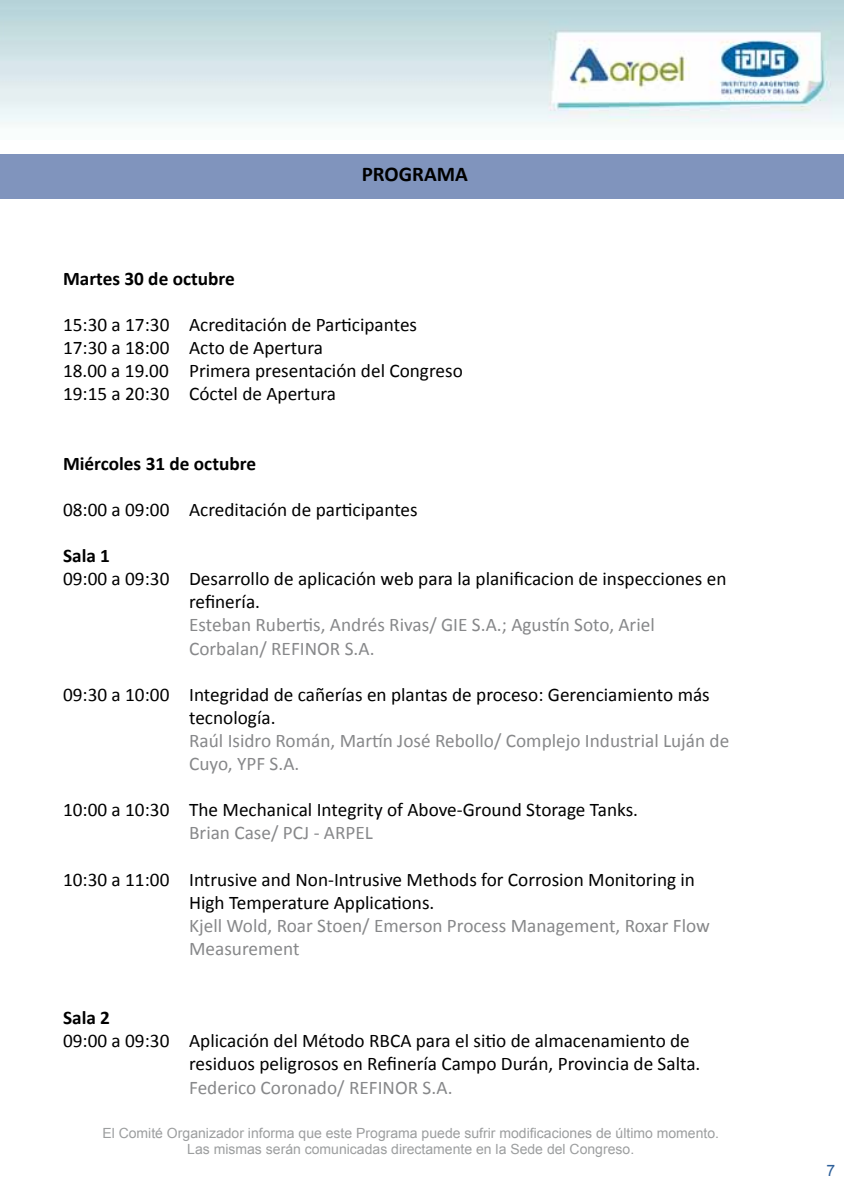
<style>
.page{position:relative;width:844px;height:1191px;background:#fff}
.page>*{position:absolute;margin:0;border:0;box-sizing:border-box;transform-origin:0 0}
.t1{font:700 21px "Calibri";color:#000}
.t2{font:19.25px/23.1px "Calibri";color:#000}
.t3{font:19.25px/23.1px "Calibri";color:#87888a}
.t4{font:700 19.25px "Calibri";color:#000}
.t5{font:15.75px "Arial";color:#2e609a}
.t6{font:14px/16.8px "Arial";color:#9c9e9f;text-align:center}
</style>
<div class="page">
<img style="left:0;top:0;width:843px;height:124px">
<div style="left:0;top:154px;width:843px;height:45px;background:#8094bd"></div>
<p class="t1" style="left:362px;top:161px;width:107px">PROGRAMA</p>
<p class="t4" style="left:63px;top:266px;width:173px">Martes 30 de octubre</p>
<p class="t2" style="left:63px;top:312px;width:401px">15:30 a 17:30 Acreditación de Participantes 17:30 a 18:00 Acto de Apertura<br>18.00 a 19.00 Primera presentación del Congreso 19:15 a 20:30 Cóctel de Apertura</p>
<p class="t4" style="left:63px;top:451px;width:194px">Miércoles 31 de octubre</p>
<p class="t2" style="left:63px;top:497px;width:356px">08:00 a 09:00 Acreditación de participantes</p>
<p class="t4" style="left:63px;top:544px;width:48px">Sala 1</p>
<p class="t2" style="left:189px;top:566px;width:538px;text-indent:-126px">09:00 a 09:30 Desarrollo de aplicación web para la planificacion de inspecciones en refinería.</p>
<p class="t3" style="left:189px;top:612px;width:467px">Esteban Rubertis, Andrés Rivas/ GIE S.A.; Agustín Soto, Ariel<br>Corbalan/ REFINOR S.A.</p>
<p class="t2" style="left:189px;top:682px;width:522px;text-indent:-126px">09:30 a 10:00 Integridad de cañerías en plantas de proceso: Gerenciamiento más tecnología.</p>
<p class="t3" style="left:189px;top:728px;width:541px">Raúl Isidro Román, Martín José Rebollo/ Complejo Industrial Luján de<br>Cuyo, YPF S.A.</p>
<p class="t2" style="left:63px;top:797px;width:576px">10:00 a 10:30 The Mechanical Integrity of Above-Ground Storage Tanks.</p>
<p class="t3" style="left:189px;top:820px;width:185px">Brian Case/ PCJ - ARPEL</p>
<p class="t2" style="left:189px;top:866px;width:507px;text-indent:-126px">10:30 a 11:00 Intrusive and Non-Intrusive Methods for Corrosion Monitoring in<br>High Temperature Applications.</p>
<p class="t3" style="left:189px;top:913px;width:522px">Kjell Wold, Roar Stoen/ Emerson Process Management, Roxar Flow<br>Measurement</p>
<p class="t4" style="left:63px;top:1006px;width:48px">Sala 2</p>
<p class="t2" style="left:189px;top:1028px;width:512px;text-indent:-126px">09:00 a 09:30 Aplicación del Método RBCA para el sitio de almacenamiento de residuos peligrosos en Refinería Campo Durán, Provincia de Salta.</p>
<p class="t3" style="left:189px;top:1074px;width:265px">Federico Coronado/ REFINOR S.A.</p>
<p class="t6" style="left:102px;top:1124px;width:618px">El Comité Organizador informa que este Programa puede sufrir modificaciones de último momento.<br>Las mismas serán comunicadas directamente en la Sede del Congreso.</p>
<p class="t5" style="left:826px;top:1160px;width:10px">7</p>
</div>
